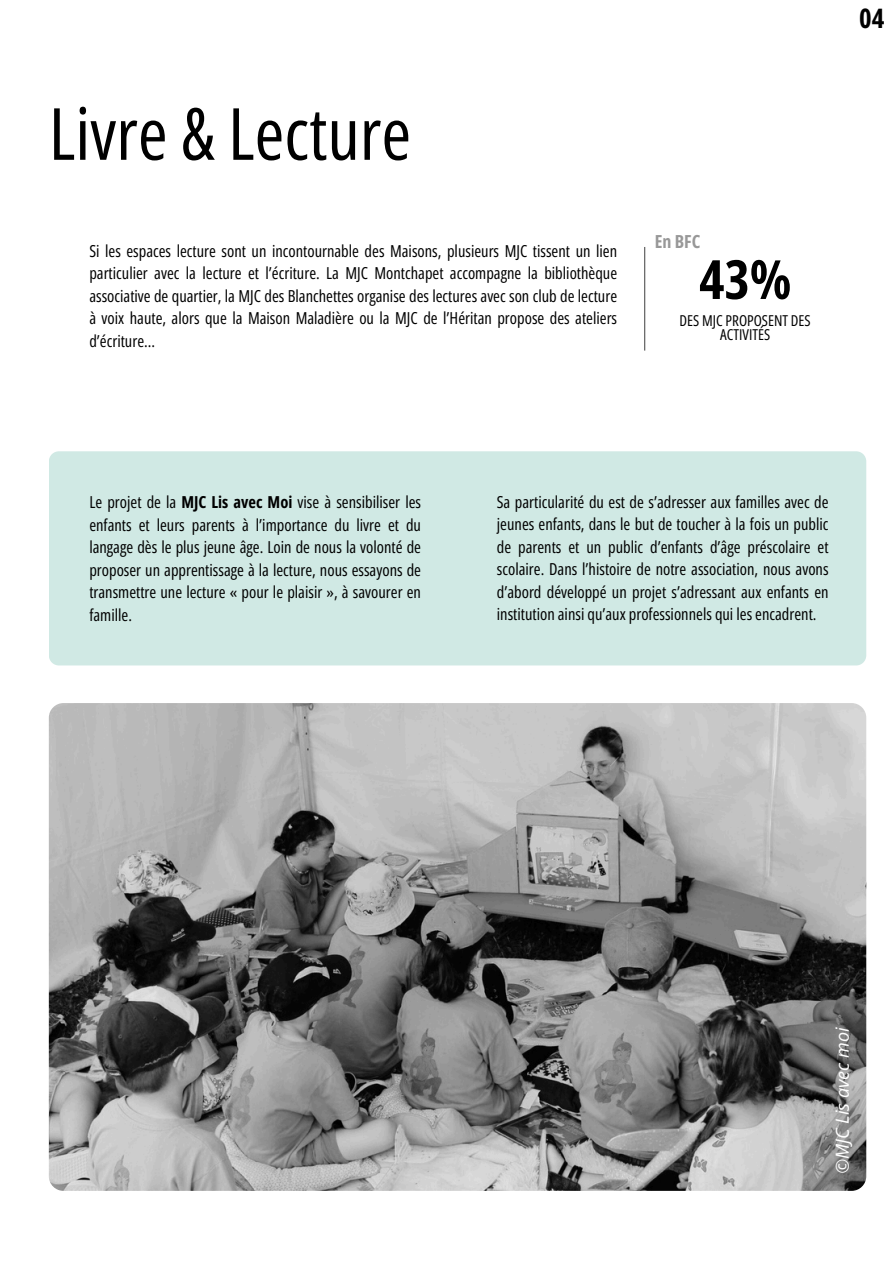
<style>
.page{position:relative;width:894px;height:1264px;background:#fff}
.page>*{position:absolute;margin:0;border:0;box-sizing:border-box;transform-origin:0 0}
.t1{font:72px "Open Sans Condensed";color:#000}
.t2{font:700 54px "Open Sans Condensed";color:#000}
.t3{font:700 26.85px "Open Sans Condensed";color:#000}
.t4{font:italic 18px "Open Sans";color:#fff}
.t5{font:700 18px "Open Sans Condensed";color:#989898}
.t6{font:16.5px/22.5px "Open Sans Condensed";color:#000;text-align:justify}
.t7{font:15px/14.7px "Open Sans Condensed";color:#000;text-align:center}
.s1{font-weight:700}
</style>
<div class="page">
<img style="left:49px;top:703px;width:817px;height:487px;border-radius:15px">
<div style="left:49px;top:451px;width:817px;height:214px;background:#d0e9e4"></div>
<hr style="left:644px;top:247px;width:1px;height:103px;background:#545454">
<h4 class="t1" style="left:49px;top:83px;width:364px">Livre &amp; Lecture</h4>
<p class="t6" style="left:89px;top:239px;width:529px">Si les espaces lecture sont un incontournable des Maisons, plusieurs MJC tissent un lien particulier avec la lecture et l’écriture. La MJC Montchapet accompagne la bibliothèque associative de quartier, la MJC des Blanchettes organise des lectures avec son club de lecture à voix haute, alors que la Maison Maladière ou la MJC de l’Héritan propose des ateliers d’écriture...</p>
<p class="t5" style="left:654px;top:229px;width:47px">En BFC</p>
<h2 class="t2" style="left:698px;top:241px;width:94px">43%</h2>
<h4 class="t7" style="left:679px;top:312px;width:133px">DES MJC PROPOSENT DES<br>ACTIVITÉS</h4>
<h4 class="t3" style="left:858px;top:-1px;width:27px">04</h4>
<h1 class="t6" style="left:89px;top:490px;width:333px">Le projet de la <span class="s1">MJC Lis avec Moi</span> vise à sensibiliser les enfants et leurs parents à l’importance du livre et du langage dès le plus jeune âge. Loin de nous la volonté de proposer un apprentissage à la lecture, nous essayons de transmettre une lecture « pour le plaisir », à savourer en famille.</h1>
<h3 class="t6" style="left:496px;top:490px;width:333px">Sa particularité du est de s’adresser aux familles avec de jeunes enfants, dans le but de toucher à la fois un public de parents et un public d’enfants d’âge préscolaire et scolaire. Dans l’histoire de notre association, nous avons d’abord développé un projet s’adressant aux enfants en institution ainsi qu’aux professionnels qui les encadrent.</h3>
<h4 class="t4" style="left:829px;top:1173px;width:148px;rotate:-90deg">©MJC Lis avec moi</h4>
</div>
